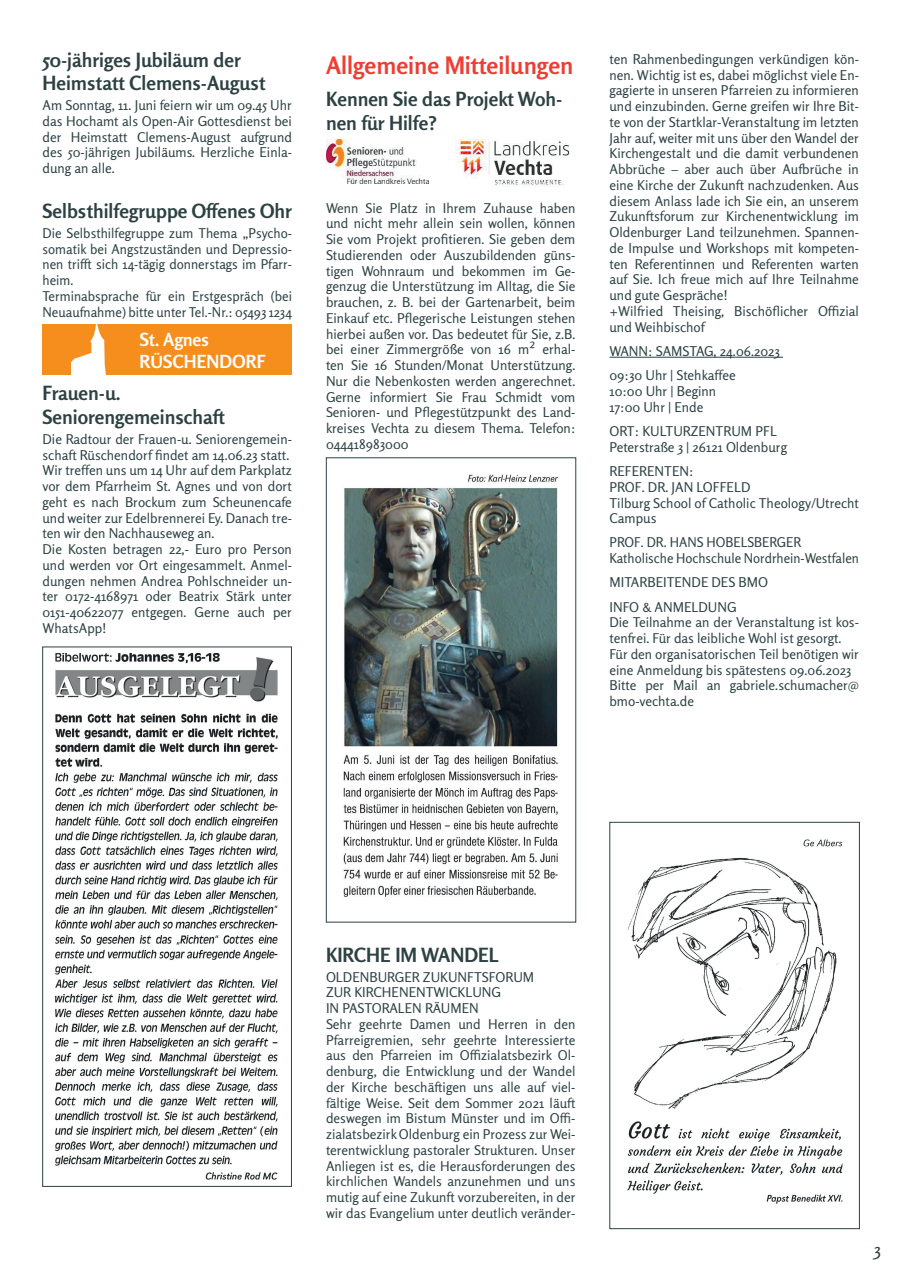
<style>
.page{position:relative;width:910px;height:1280px;background:#fff}
.page>*{position:absolute;margin:0;border:0;box-sizing:border-box;transform-origin:0 0}
.t1{font:700 24px "Rosario";color:#ee3e34}
.t2{font:700 19.5px/23.4px "Rosario";color:#2d4143}
.t3{font:700 18px/22.5px "Rosario";color:#fff}
.t4{font:18px "Rosario";color:#2d4143}
.t5{font:13.5px/15.8px "Rosario";color:#2d4143}
</style>
<div class="page">
<div style="left:43px;top:324px;width:249px;height:51px;background:#f68e1e"></div>
<svg style="left:71px;top:324px;width:35px;height:51px"></svg>
<hr style="left:609px;top:357px;width:174px;height:1px;background:#2d4143">
<img style="left:55px;top:653px;width:223px;height:276px">
<div style="left:42px;top:647px;width:250px;height:540px;border:1px solid #2d4143"></div>
<img style="left:55px;top:935px;width:223px;height:245px">
<img style="left:343px;top:474px;width:216px;height:423px">
<div style="left:326px;top:457px;width:250px;height:465px;border:1px solid #2d4143"></div>
<img style="left:455px;top:139px;width:115px;height:47px">
<img style="left:326px;top:139px;width:102px;height:44px">
<img style="left:627px;top:839px;width:216px;height:365px">
<div style="left:609px;top:822px;width:251px;height:407px;border:1px solid #2d4143"></div>
<h2 class="t2" style="left:43px;top:48px;width:224px">50-jähriges Jubiläum der<br>Heimstatt Clemens-August</h2>
<p class="t5" style="left:43px;top:97px;width:251px;text-align:justify">Am Sonntag, 11. Juni feiern wir um 09.45 Uhr das Hochamt als Open-Air Gottesdienst bei der Heimstatt Clemens-August aufgrund des 50-jährigen Jubiläums. Herzliche Einla&shy;dung an alle.</p>
<h2 class="t2" style="left:43px;top:199px;width:251px">Selbsthilfegruppe Offenes Ohr</h2>
<p class="t5" style="left:43px;top:225px;width:251px">Die Selbsthilfegruppe zum Thema „Psycho&shy;somatik bei Angstzuständen und Depressio&shy;nen trifft sich 14-tägig donnerstags im Pfarr&shy;heim.<br>Terminabsprache für ein Erstgespräch (bei Neuaufnahme) bitte unter Tel.-Nr.: 05493 1234</p>
<h3 class="t3" style="left:139px;top:328px;width:128px">St. Agnes<br>RÜSCHENDORF</h3>
<h2 class="t2" style="left:43px;top:381px;width:184px">Frauen-u.<br>Seniorengemeinschaft</h2>
<p class="t5" style="left:43px;top:431px;width:251px">Die Radtour der Frauen-u. Seniorengemein&shy;schaft Rüschendorf findet am 14.06.23 statt.<br>Wir treffen uns um 14 Uhr auf dem Parkplatz vor dem Pfarrheim St. Agnes und von dort geht es nach Brockum zum Scheunencafe und weiter zur Edelbrennerei Ey. Danach tre&shy;ten wir den Nachhauseweg an.<br>Die Kosten betragen 22,- Euro pro Person und werden vor Ort eingesammelt. Anmel&shy;dungen nehmen Andrea Pohlschneider un&shy;ter 0172-4168971 oder Beatrix Stärk unter 0151-40622077 entgegen. Gerne auch per WhatsApp!</p>
<h1 class="t1" style="left:326px;top:51px;width:249px">Allgemeine Mitteilungen</h1>
<h2 class="t2" style="left:326px;top:87px;width:238px">Kennen Sie das Projekt Woh&shy;nen für Hilfe?</h2>
<p class="t5" style="left:326px;top:200px;width:251px;text-align:justify">Wenn Sie Platz in Ihrem Zuhause haben und nicht mehr allein sein wollen, können Sie vom Projekt profitieren. Sie geben dem Studierenden oder Auszubildenden güns&shy;tigen Wohnraum und bekommen im Ge&shy;genzug die Unterstützung im Alltag, die Sie brauchen, z. B. bei der Gartenarbeit, beim Einkauf etc. Pflegerische Leistungen stehen hierbei außen vor. Das bedeutet für Sie, z.B. bei einer Zimmergröße von 16 m² erhal&shy;ten Sie 16 Stunden/Monat Unterstützung.<br>Nur die Nebenkosten werden angerechnet.<br>Gerne informiert Sie Frau Schmidt vom Senioren- und Pflegestützpunkt des Land&shy;kreises Vechta zu diesem Thema. Telefon:<br>044418983000</p>
<p class="t5" style="left:609px;top:51px;width:251px">ten Rahmenbedingungen verkündigen kön&shy;nen. Wichtig ist es, dabei möglichst viele En&shy;gagierte in unseren Pfarreien zu informieren und einzubinden. Gerne greifen wir Ihre Bit&shy;te von der Startklar-Veranstaltung im letzten Jahr auf, weiter mit uns über den Wandel der Kirchengestalt und die damit verbundenen Abbrüche – aber auch über Aufbrüche in eine Kirche der Zukunft nachzudenken. Aus diesem Anlass lade ich Sie ein, an unserem Zukunftsforum zur Kirchenentwicklung im Oldenburger Land teilzunehmen. Spannen&shy;de Impulse und Workshops mit kompeten&shy;ten Referentinnen und Referenten warten auf Sie. Ich freue mich auf Ihre Teilnahme und gute Gespräche!<br>+Wilfried Theising, Bischöflicher Offizial und Weihbischof</p>
<p class="t5" style="left:609px;top:339px;width:172px;line-height:24.3px">WANN: SAMSTAG, 24.06.2023<br>09:30 Uhr | Stehkaffee</p>
<p class="t5" style="left:609px;top:383px;width:108px">10:00 Uhr | Beginn<br>17:00 Uhr | Ende</p>
<p class="t5" style="left:609px;top:423px;width:179px">ORT: KULTURZENTRUM PFL<br>Peterstraße 3 | 26121 Oldenburg</p>
<p class="t5" style="left:609px;top:463px;width:251px">REFERENTEN:<br>PROF. DR. JAN LOFFELD<br>Tilburg School of Catholic Theology/Utrecht<br>Campus</p>
<p class="t5" style="left:609px;top:535px;width:251px">PROF. DR. HANS HOBELSBERGER<br>Katholische Hochschule Nordrhein-Westfalen</p>
<p class="t5" style="left:609px;top:570px;width:160px;line-height:24.3px">MITARBEITENDE DES BMO<br>INFO &amp; ANMELDUNG</p>
<p class="t5" style="left:609px;top:615px;width:251px">Die Teilnahme an der Veranstaltung ist kos&shy;tenfrei. Für das leibliche Wohl ist gesorgt.<br>Für den organisatorischen Teil benötigen wir eine Anmeldung bis spätestens 09.06.2023<br>Bitte per Mail an gabriele.schumacher@ bmo-vechta.de</p>
<h2 class="t2" style="left:326px;top:943px;width:174px">KIRCHE IM WANDEL</h2>
<p class="t5" style="left:326px;top:969px;width:251px">OLDENBURGER ZUKUNFTSFORUM<br>ZUR KIRCHENENTWICKLUNG<br>IN PASTORALEN RÄUMEN<br>Sehr geehrte Damen und Herren in den Pfarreigremien, sehr geehrte Interessierte aus den Pfarreien im Offizialatsbezirk Ol&shy;denburg, die Entwicklung und der Wandel der Kirche beschäftigen uns alle auf viel&shy;fältige Weise. Seit dem Sommer 2021 läuft deswegen im Bistum Münster und im Offi&shy;zialatsbezirk Oldenburg ein Prozess zur Wei&shy;terentwicklung pastoraler Strukturen. Unser Anliegen ist es, die Herausforderungen des kirchlichen Wandels anzunehmen und uns mutig auf eine Zukunft vorzubereiten, in der wir das Evangelium unter deutlich veränder-</p>
<h3 class="t4" style="left:874px;top:1239px;width:9px">3</h3>
</div>
